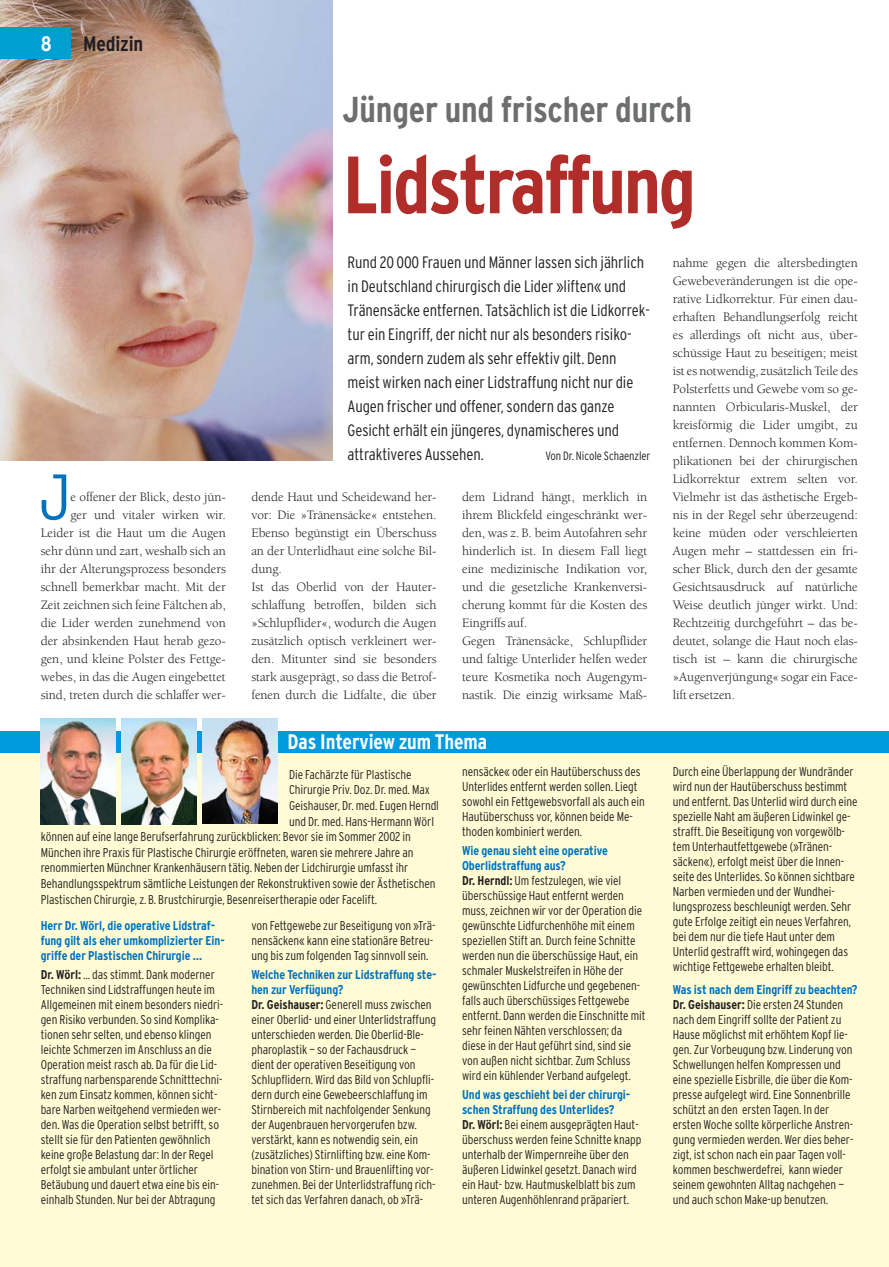
<style>
.page{position:relative;width:889px;height:1267px;background:#fff}
.page>*{position:absolute;margin:0;border:0;box-sizing:border-box;transform-origin:0 0}
.t1{font:700 condensed 81px "Interstate";letter-spacing:-.03em;color:#b12d2a}
.t2{font:700 62.25px "Letter Gothic";color:#0071bc}
.t3{font:700 condensed 36px "Interstate";letter-spacing:-.005em;color:#6c6e70}
.t4{font:700 condensed 21px "Interstate";letter-spacing:-.005em;color:#fff}
.t5{font:700 condensed 21px "Interstate";letter-spacing:-.01em;color:#231f20}
.t6{font:300 condensed 16.5px/24px "Interstate";letter-spacing:-.005em;color:#231f20}
.t7{font:13.2px/18px "Berkeley";letter-spacing:-.005em;color:#231f20}
.t8{font:300 condensed 12.75px/15px "Interstate";letter-spacing:-.005em;color:#231f20}
.t9{font:700 condensed 12.75px/15px "Interstate";letter-spacing:-.005em;color:#0071bc}
.t10{font:300 condensed 12px "Interstate";letter-spacing:-.005em;color:#231f20}
.s1{font-weight:700;color:#0071bc}
.s2{font-weight:700}
</style>
<div class="page">
<img style="left:0;top:0;width:332px;height:461px">
<div style="left:0;top:27px;width:70px;height:32px;background:#009fd1"></div>
<div style="left:0;top:731px;width:888px;height:535px;background:#fffcd5"></div>
<div style="left:0;top:731px;width:888px;height:21px;background:#009bdf"></div>
<img style="left:121px;top:718px;width:75px;height:106px">
<img style="left:202px;top:718px;width:75px;height:105px">
<img style="left:41px;top:718px;width:75px;height:106px">
<h3 class="t4" style="left:41px;top:35px;width:12px">8</h3>
<h3 class="t5" style="left:83px;top:35px;width:61px">Medizin</h3>
<h2 class="t2" style="left:37px;top:473px;width:39px">J</h2>
<p class="t7" style="left:41px;top:489px;width:186px;text-align:right">e offener der Blick, desto jün-<br>ger und vitaler wirken wir.<br>Leider ist die Haut um die Augen sehr dünn und zart, weshalb sich an ihr der Alterungsprozess besonders schnell bemerkbar macht. Mit der Zeit zeichnen sich feine Fältchen ab, die Lider werden zunehmend von der absinkenden Haut herab gezo&shy;gen, und kleine Polster des Fettge&shy;webes, in das die Augen eingebettet sind, treten durch die schlaffer wer-</p>
<h3 class="t3" style="left:342px;top:96px;width:351px">Jünger und frischer durch</h3>
<h1 class="t1" style="left:343px;top:155px;width:354px">Lidstraffung</h1>
<p class="t6" style="left:347px;top:251px;width:303px">Rund 20 000 Frauen und Männer lassen sich jährlich in Deutschland chirurgisch die Lider »liften« und Tränensäcke entfernen. Tatsächlich ist die Lidkorrek&shy;tur ein Eingriff, der nicht nur als besonders risiko&shy;arm, sondern zudem als sehr effektiv gilt. Denn meist wirken nach einer Lidstraffung nicht nur die Augen frischer und offener, sondern das ganze Gesicht erhält ein jüngeres, dynamischeres und attraktiveres Aussehen.</p>
<p class="t10" style="left:545px;top:451px;width:106px">Von Dr. Nicole Schaenzler</p>
<p class="t7" style="left:251px;top:489px;width:186px">dende Haut und Scheidewand her&shy;vor: Die »Tränensäcke« entstehen.<br>Ebenso begünstigt ein Überschuss an der Unterlidhaut eine solche Bil&shy;dung.<br>Ist das Oberlid von der Hauter&shy;schlaffung betroffen, bilden sich »Schlupflider«, wodurch die Augen zusätzlich optisch verkleinert wer&shy;den. Mitunter sind sie besonders stark ausgeprägt, so dass die Betrof&shy;fenen durch die Lidfalte, die über</p>
<p class="t7" style="left:462px;top:489px;width:186px">dem Lidrand hängt, merklich in ihrem Blickfeld eingeschränkt wer&shy;den, was z. B. beim Autofahren sehr hinderlich ist. In diesem Fall liegt eine medizinische Indikation vor, und die gesetzliche Krankenversi&shy;cherung kommt für die Kosten des<br>Eingriffs auf.<br>Gegen Tränensäcke, Schlupflider und faltige Unterlider helfen weder teure Kosmetika noch Augengym&shy;nastik. Die einzig wirksame Maß-</p>
<p class="t7" style="left:672px;top:255px;width:186px;text-align:justify">nahme gegen die altersbedingten Gewebeveränderungen ist die ope&shy;rative Lidkorrektur. Für einen dau&shy;erhaften Behandlungserfolg reicht es allerdings oft nicht aus, über&shy;schüssige Haut zu beseitigen; meist ist es notwendig, zusätzlich Teile des Polsterfetts und Gewebe vom so ge&shy;nannten Orbicularis-Muskel, der kreisförmig die Lider umgibt, zu entfernen. Dennoch kommen Kom&shy;plikationen bei der chirurgischen Lidkorrektur extrem selten vor.<br>Vielmehr ist das ästhetische Ergeb&shy;nis in der Regel sehr überzeugend: keine müden oder verschleierten Augen mehr – stattdessen ein fri&shy;scher Blick, durch den der gesamte Gesichtsausdruck auf natürliche Weise deutlich jünger wirkt. Und:<br>Rechtzeitig durchgeführt – das be&shy;deutet, solange die Haut noch elas&shy;tisch ist – kann die chirurgische »Augenverjüngung« sogar ein Face&shy;lift ersetzen.</p>
<h3 class="t4" style="left:287px;top:734px;width:201px">Das Interview zum Thema</h3>
<p class="t8" style="left:289px;top:767px;width:124px">Die Fachärzte für Plastische</p>
<p class="t8" style="left:289px;top:783px;width:142px">Chirurgie Priv. Doz. Dr. med. Max</p>
<p class="t8" style="left:289px;top:799px;width:151px">Geishauser, Dr. med. Eugen Herndl</p>
<p class="t8" style="left:289px;top:814px;width:146px">und Dr. med. Hans-Hermann Wörl</p>
<p class="t8" style="left:41px;top:830px;width:371px">können auf eine lange Berufserfahrung zurückblicken: Bevor sie im Sommer 2002 in</p>
<p class="t8" style="left:41px;top:845px;width:374px">München ihre Praxis für Plastische Chirurgie eröffneten, waren sie mehrere Jahre an</p>
<p class="t8" style="left:41px;top:861px;width:369px">renommierten Münchner Krankenhäusern tätig. Neben der Lidchirurgie umfasst ihr</p>
<p class="t8" style="left:41px;top:877px;width:396px">Behandlungsspektrum sämtliche Leistungen der Rekonstruktiven sowie der Ästhetischen</p>
<p class="t8" style="left:41px;top:892px;width:337px">Plastischen Chirurgie, z. B. Brustchirurgie, Besenreisertherapie oder Facelift.</p>
<p class="t8" style="left:462px;top:764px;width:184px">nensäcke« oder ein Hautüberschuss des Unterlides entfernt werden sollen. Liegt sowohl ein Fettgewebsvorfall als auch ein Hautüberschuss vor, können beide Me&shy;thoden kombiniert werden.</p>
<p class="t8" style="left:462px;top:844px;width:185px"><span class="s1">Wie genau sieht eine operative Oberlidstraffung aus?<br></span><span class="s2">Dr. Herndl:</span> Um festzulegen, wie viel überschüssige Haut entfernt werden muss, zeichnen wir vor der Operation die gewünschte Lidfurchenhöhe mit einem speziellen Stift an. Durch feine Schnitte werden nun die überschüssige Haut, ein schmaler Muskelstreifen in Höhe der gewünschten Lidfurche und gegebenen&shy;falls auch überschüssiges Fettgewebe entfernt. Dann werden die Einschnitte mit sehr feinen Nähten verschlossen; da diese in der Haut geführt sind, sind sie von außen nicht sichtbar. Zum Schluss wird ein kühlender Verband aufgelegt.</p>
<p class="t8" style="left:462px;top:1088px;width:181px"><span class="s1">Und was geschieht bei der chirurgi&shy;schen Straffung des Unterlides?<br></span><span class="s2">Dr. Wörl:</span> Bei einem ausgeprägten Haut&shy;überschuss werden feine Schnitte knapp unterhalb der Wimpernreihe über den äußeren Lidwinkel gesetzt. Danach wird ein Haut- bzw. Hautmuskelblatt bis zum unteren Augenhöhlenrand präpariert.</p>
<p class="t9" style="left:41px;top:919px;width:185px">Herr Dr. Wörl, die operative Lidstraf&shy;fung gilt als eher umkomplizierter Ein&shy;griffe der Plastischen Chirurgie …</p>
<p class="t8" style="left:41px;top:968px;width:184px"><span class="s2">Dr. Wörl:</span> … das stimmt. Dank moderner Techniken sind Lidstraffungen heute im Allgemeinen mit einem besonders niedri&shy;gen Risiko verbunden. So sind Komplika&shy;tionen sehr selten, und ebenso klingen leichte Schmerzen im Anschluss an die Operation meist rasch ab. Da für die Lid&shy;straffung narbensparende Schnitttechni&shy;ken zum Einsatz kommen, können sicht&shy;bare Narben weitgehend vermieden wer&shy;den. Was die Operation selbst betrifft, so stellt sie für den Patienten gewöhnlich keine große Belastung dar: In der Regel erfolgt sie ambulant unter örtlicher Betäubung und dauert etwa eine bis ein&shy;einhalb Stunden. Nur bei der Abtragung</p>
<p class="t8" style="left:251px;top:919px;width:186px">von Fettgewebe zur Beseitigung von »Trä&shy;nensäcken« kann eine stationäre Betreu&shy;ung bis zum folgenden Tag sinnvoll sein.</p>
<p class="t8" style="left:251px;top:968px;width:186px"><span class="s1">Welche Techniken zur Lidstraffung ste&shy;hen zur Verfügung?<br></span><span class="s2">Dr. Geishauser:</span> Generell muss zwischen einer Oberlid- und einer Unterlidstraffung unterschieden werden. Die Oberlid-Ble&shy;pharoplastik — so der Fachausdruck — dient der operativen Beseitigung von Schlupflidern. Wird das Bild von Schlupfli&shy;dern durch eine Gewebeerschlaffung im Stirnbereich mit nachfolgender Senkung der Augenbrauen hervorgerufen bzw. verstärkt, kann es notwendig sein, ein (zusätzliches) Stirnlifting bzw. eine Kom&shy;bination von Stirn- und Brauenlifting vor&shy;zunehmen. Bei der Unterlidstraffung rich&shy;tet sich das Verfahren danach, ob »Trä-</p>
<p class="t8" style="left:672px;top:764px;width:186px">Durch eine Überlappung der Wundränder wird nun der Hautüberschuss bestimmt und entfernt. Das Unterlid wird durch eine spezielle Naht am äußeren Lidwinkel ge&shy;strafft. Die Beseitigung von vorgewölb&shy;tem Unterhautfettgewebe (»Tränen&shy;säcken«), erfolgt meist über die Innen&shy;seite des Unterlides. So können sichtbare Narben vermieden und der Wundhei&shy;lungsprozess beschleunigt werden. Sehr gute Erfolge zeitigt ein neues Verfahren, bei dem nur die tiefe Haut unter dem Unterlid gestrafft wird, wohingegen das wichtige Fettgewebe erhalten bleibt.</p>
<p class="t8" style="left:672px;top:983px;width:186px"><span class="s1">Was ist nach dem Eingriff zu beachten?<br></span><span class="s2">Dr. Geishauser:</span> Die ersten 24 Stunden nach dem Eingriff sollte der Patient zu Hause möglichst mit erhöhtem Kopf lie&shy;gen. Zur Vorbeugung bzw. Linderung von Schwellungen helfen Kompressen und eine spezielle Eisbrille, die über die Kom&shy;presse aufgelegt wird. Eine Sonnenbrille schützt an den ersten Tagen. In der ersten Woche sollte körperliche Anstren&shy;gung vermieden werden. Wer dies beher&shy;zigt, ist schon nach ein paar Tagen voll&shy;kommen beschwerdefrei, kann wieder seinem gewohnten Alltag nachgehen — und auch schon Make-up benutzen.</p>
</div>
